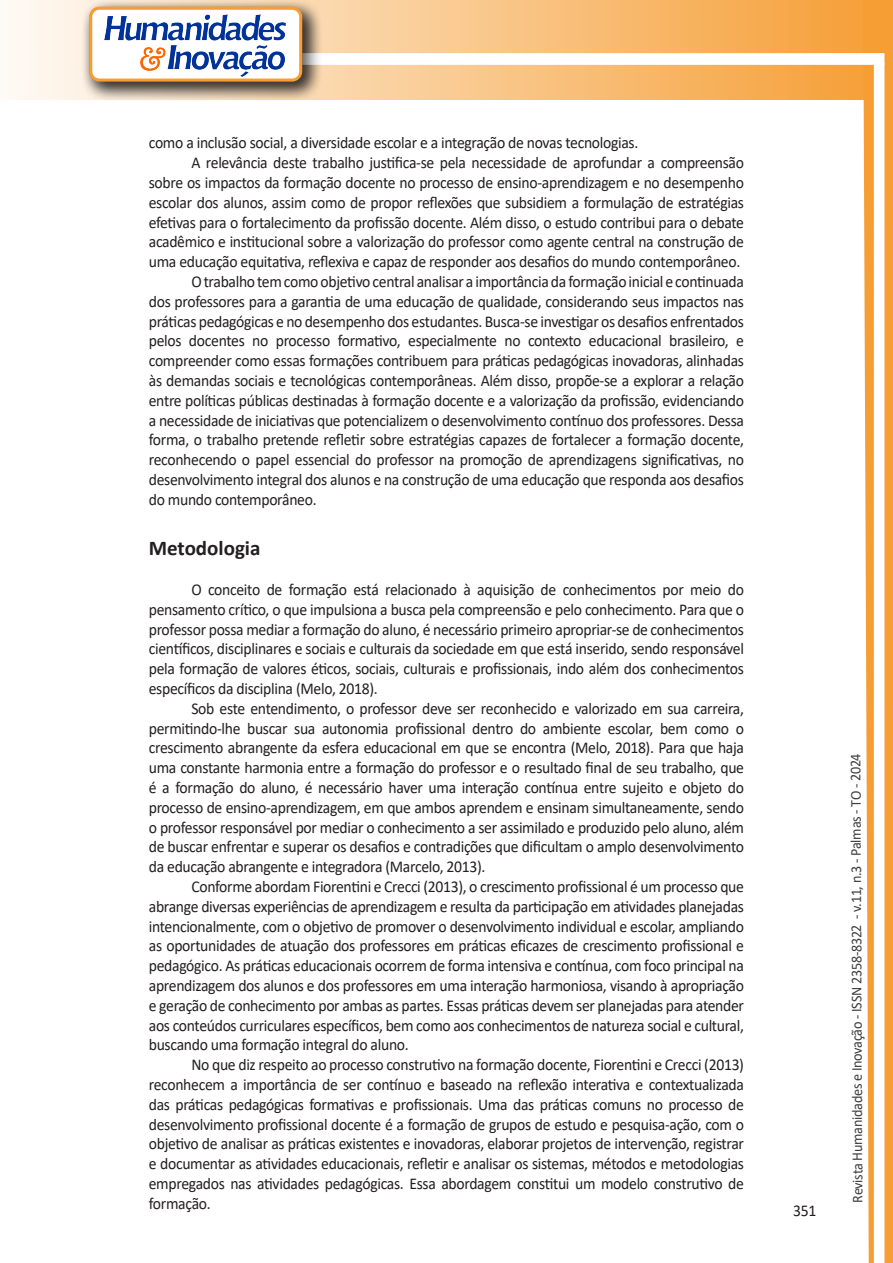
<style>
.page{position:relative;width:893px;height:1263px;background:#fff}
.page>*{position:absolute;margin:0;border:0;box-sizing:border-box;transform-origin:0 0}
.Titulo_2{font:700 21px "Calibri";color:#231f20}
.texto{font:16.5px/19.8px "Calibri";letter-spacing:-.02em;color:#231f20;text-align:justify;scale:.95 1}
.t1{font:15px "Calibri";letter-spacing:-.025em;color:#3e3e3f;scale:.95 1}
</style>
<div class="page">
<svg style="left:5px;top:0;width:858px;height:100px;background:#f9c484"></svg>
<div style="left:302px;top:53px;width:582px;height:12px;background:#fff;border:2px solid #fff"></div>
<svg style="left:863px;top:0;width:30px;height:1263px"></svg>
<div style="left:81px;top:0;width:241px;height:102px;background:#231f20;opacity:.75"></div>
<div style="left:91px;top:8px;width:210px;height:72px;background:#fff;border-radius:9px"></div>
<img style="left:104px;top:14px;width:181px;height:62px">
<div style="left:89px;top:7px;width:213px;height:75px;border:3px solid #f69e34;border-radius:9px"></div>
<p class="texto" style="left:149px;top:133px;width:517px">como a inclusão social, a diversidade escolar e a integração de novas tecnologias.</p>
<p class="texto" style="left:149px;top:152px;width:628px;text-indent:43px">A relevância deste trabalho justifica-se pela necessidade de aprofundar a compreensão sobre os impactos da formação docente no processo de ensino-aprendizagem e no desempenho escolar dos alunos, assim como de propor reflexões que subsidiem a formulação de estratégias efetivas para o fortalecimento da profissão docente. Além disso, o estudo contribui para o debate acadêmico e institucional sobre a valorização do professor como agente central na construção de uma educação equitativa, reflexiva e capaz de responder aos desafios do mundo contemporâneo.</p>
<p class="texto" style="left:149px;top:271px;width:628px;text-indent:43px">O trabalho tem como objetivo central analisar a importância da formação inicial e continuada dos professores para a garantia de uma educação de qualidade, considerando seus impactos nas práticas pedagógicas e no desempenho dos estudantes. Busca-se investigar os desafios enfrentados pelos docentes no processo formativo, especialmente no contexto educacional brasileiro, e compreender como essas formações contribuem para práticas pedagógicas inovadoras, alinhadas às demandas sociais e tecnológicas contemporâneas. Além disso, propõe-se a explorar a relação entre políticas públicas destinadas à formação docente e a valorização da profissão, evidenciando a necessidade de iniciativas que potencializem o desenvolvimento contínuo dos professores. Dessa forma, o trabalho pretende refletir sobre estratégias capazes de fortalecer a formação docente, reconhecendo o papel essencial do professor na promoção de aprendizagens significativas, no desenvolvimento integral dos alunos e na construção de uma educação que responda aos desafios do mundo contemporâneo.</p>
<p class="Titulo_2" style="left:149px;top:533px;width:113px">Metodologia</p>
<p class="texto" style="left:149px;top:579px;width:628px;text-indent:43px">O conceito de formação está relacionado à aquisição de conhecimentos por meio do pensamento crítico, o que impulsiona a busca pela compreensão e pelo conhecimento. Para que o professor possa mediar a formação do aluno, é necessário primeiro apropriar-se de conhecimentos científicos, disciplinares e sociais e culturais da sociedade em que está inserido, sendo responsável pela formação de valores éticos, sociais, culturais e profissionais, indo além dos conhecimentos específicos da disciplina (Melo, 2018).</p>
<p class="texto" style="left:149px;top:698px;width:628px;text-indent:43px">Sob este entendimento, o professor deve ser reconhecido e valorizado em sua carreira, permitindo-lhe buscar sua autonomia profissional dentro do ambiente escolar, bem como o crescimento abrangente da esfera educacional em que se encontra (Melo, 2018). Para que haja uma constante harmonia entre a formação do professor e o resultado final de seu trabalho, que é a formação do aluno, é necessário haver uma interação contínua entre sujeito e objeto do processo de ensino-aprendizagem, em que ambos aprendem e ensinam simultaneamente, sendo o professor responsável por mediar o conhecimento a ser assimilado e produzido pelo aluno, além de buscar enfrentar e superar os desafios e contradições que dificultam o amplo desenvolvimento da educação abrangente e integradora (Marcelo, 2013).</p>
<p class="texto" style="left:149px;top:876px;width:628px;text-indent:43px">Conforme abordam Fiorentini e Crecci (2013), o crescimento profissional é um processo que abrange diversas experiências de aprendizagem e resulta da participação em atividades planejadas intencionalmente, com o objetivo de promover o desenvolvimento individual e escolar, ampliando as oportunidades de atuação dos professores em práticas eficazes de crescimento profissional e pedagógico. As práticas educacionais ocorrem de forma intensiva e contínua, com foco principal na aprendizagem dos alunos e dos professores em uma interação harmoniosa, visando à apropriação e geração de conhecimento por ambas as partes. Essas práticas devem ser planejadas para atender aos conteúdos curriculares específicos, bem como aos conhecimentos de natureza social e cultural, buscando uma formação integral do aluno.</p>
<p class="texto" style="left:149px;top:1054px;width:628px;text-indent:43px">No que diz respeito ao processo construtivo na formação docente, Fiorentini e Crecci (2013) reconhecem a importância de ser contínuo e baseado na reflexão interativa e contextualizada das práticas pedagógicas formativas e profissionais. Uma das práticas comuns no processo de desenvolvimento profissional docente é a formação de grupos de estudo e pesquisa-ação, com o objetivo de analisar as práticas existentes e inovadoras, elaborar projetos de intervenção, registrar e documentar as atividades educacionais, refletir e analisar os sistemas, métodos e metodologias empregados nas atividades pedagógicas. Essa abordagem constitui um modelo construtivo de formação.</p>
<p class="texto" style="left:793px;top:1200px;width:26px">351</p>
<p class="t1" style="left:846px;top:1203px;width:475px;rotate:-90deg">Revista Humanidades e Inovação - ISSN 2358-8322 - v.11, n.3 - Palmas - TO - 2024</p>
</div>
